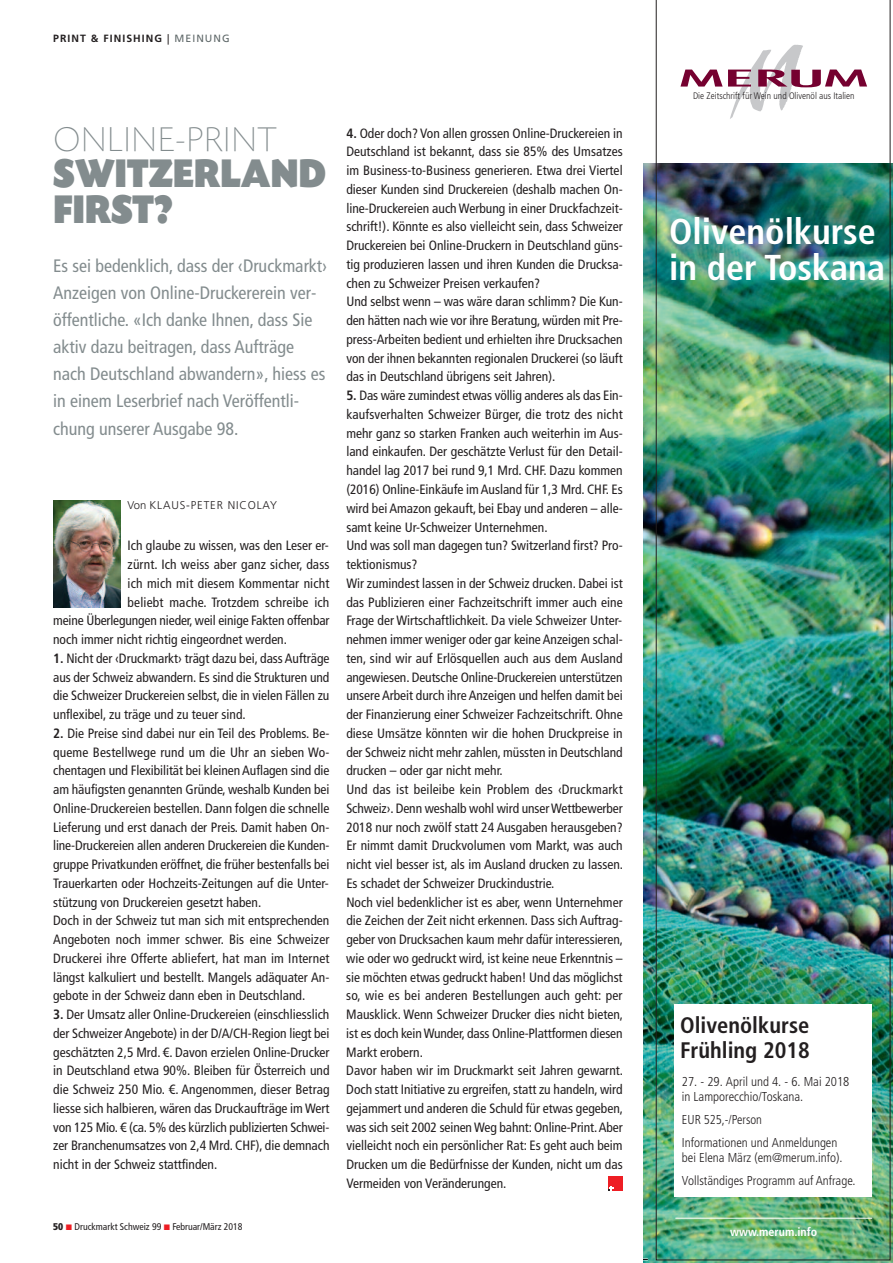
<style>
.page{position:relative;width:893px;height:1263px;background:#fff}
.page>*{position:absolute;margin:0;border:0;box-sizing:border-box;transform-origin:0 0}
.t1{font:42px/36px "Today SB Ultra";letter-spacing:-.01em;color:#838c8e;scale:.9 1}
.t2{font:700 condensed 36px/36px "Frutiger";color:#fff}
.t3{font:300 expanded 36px "Today SB";color:#838c8e}
.t4{font:700 condensed 22.5px/25.5px "Frutiger";color:#231f20}
.t5{font:condensed 18px/27px "Frutiger LT Std";color:#838c8e}
.t6{font:condensed 13.5px/18.8px "Frutiger LT Std";color:#231f20}
.t7{font:300 condensed 12.9px/15.5px "Frutiger";color:#231f20}
.t8{font:700 condensed 12px "Frutiger";color:#fff}
.t9{font:300 11.25px "Frutiger LT Std";letter-spacing:.075em;color:#231f20}
.t10{font:700 10.5px "Frutiger LT Std";letter-spacing:.1em;color:#231f20}
.t11{font:condensed 9.75px "Frutiger LT Std";color:#231f20}
.t12{font:300 condensed 9.45px "Frutiger";color:#231f20}
.s1{font-weight:400}
.s2{font-weight:400;color:#60696a}
.s3{font-weight:700}
.s4{font-weight:900}
</style>
<div class="page">
<img style="left:643px;top:163px;width:250px;height:1100px">
<img style="left:656px;top:0;width:234px;height:1260px">
<svg style="left:890px;top:1258px;width:3px;height:5px"></svg>
<div style="left:609px;top:1177px;width:14px;height:14px;background:#ee1e24"></div>
<svg style="left:609px;top:1186px;width:4px;height:5px"></svg>
<img style="left:53px;top:500px;width:67px;height:107px">
<p class="t10" style="left:53px;top:34px;width:178px">PRINT &amp; FINISHING <span class="s1">|</span> <span class="s2">MEINUNG</span></p>
<h2 class="t3" style="left:53px;top:118px;width:226px">ONLINE-PRINT</h2>
<h1 class="t1" style="left:53px;top:155px;width:305px">SWITZERLAND<br>FIRST?</h1>
<p class="t5" style="left:53px;top:254px;width:276px">Es sei bedenklich, dass der ‹Druckmarkt› Anzeigen von Online-Druckererein ver&shy;öffentliche. «Ich danke Ihnen, dass Sie aktiv dazu beitragen, dass Aufträge nach Deutschland abwandern», hiess es in einem Leserbrief nach Veröffentli&shy;chung unserer Ausgabe 98.</p>
<p class="t9" style="left:128px;top:500px;width:151px">Von KLAUS-PETER NICOLAY</p>
<p class="t6" style="left:128px;top:537px;width:203px">Ich glaube zu wissen, was den Leser er-</p>
<p class="t6" style="left:128px;top:556px;width:203px">zürnt. Ich weiss aber ganz sicher, dass</p>
<p class="t6" style="left:128px;top:575px;width:203px">ich mich mit diesem Kommentar nicht</p>
<p class="t6" style="left:128px;top:593px;width:203px">beliebt mache. Trotzdem schreibe ich</p>
<p class="t6" style="left:53px;top:612px;width:278px">meine Überlegungen nieder, weil einige Fakten offenbar</p>
<p class="t6" style="left:53px;top:631px;width:235px">noch immer nicht richtig eingeordnet werden.</p>
<p class="t6" style="left:53px;top:650px;width:278px;text-align:justify"><span class="s3">1.</span> Nicht der ‹Druckmarkt› trägt dazu bei, dass Aufträge aus der Schweiz abwandern. Es sind die Strukturen und die Schweizer Druckereien selbst, die in vielen Fällen zu unflexibel, zu träge und zu teuer sind.</p>
<p class="t6" style="left:53px;top:725px;width:278px"><span class="s3">2.</span> Die Preise sind dabei nur ein Teil des Problems. Be&shy;queme Bestellwege rund um die Uhr an sieben Wo&shy;chentagen und Flexibilität bei kleinenAuflagen sind die am häufigsten genannten Gründe, weshalb Kunden bei Online-Druckereien bestellen. Dann folgen die schnelle Lieferung und erst danach der Preis. Damit haben On&shy;line-Druckereien allen anderen Druckereien die Kunden&shy;gruppe Privatkunden eröffnet, die früher bestenfalls bei Trauerkarten oder Hochzeits-Zeitungen auf die Unter&shy;stützung von Druckereien gesetzt haben.<br>Doch in der Schweiz tut man sich mit entsprechenden Angeboten noch immer schwer. Bis eine Schweizer Druckerei ihre Offerte abliefert, hat man im Internet längst kalkuliert und bestellt. Mangels adäquater An&shy;gebote in der Schweiz dann eben in Deutschland.</p>
<p class="t6" style="left:53px;top:1006px;width:278px;text-align:justify"><span class="s3">3.</span> Der Umsatz aller Online-Druckereien (einschliesslich der SchweizerAngebote) in der D/A/CH-Region liegt bei geschätzten 2,5 Mrd. €. Davon erzielen Online-Drucker in Deutschland etwa 90%. Bleiben für Österreich und die Schweiz 250 Mio. €. Angenommen, dieser Betrag liesse sich halbieren, wären das Druckaufträge imWert von 125 Mio. € (ca. 5% des kürzlich publizierten Schwei&shy;zer Branchenumsatzes von 2,4 Mrd. CHF), die demnach nicht in der Schweiz stattfinden.</p>
<p class="t11" style="left:53px;top:1222px;width:191px"><span class="s4">50</span> Druckmarkt Schweiz 99 Februar/März 2018</p>
<p class="t6" style="left:346px;top:125px;width:278px"><span class="s3">4.</span> Oder doch? Von allen grossen Online-Druckereien in Deutschland ist bekannt, dass sie 85% des Umsatzes im Business-to-Business generieren. Etwa drei Viertel dieser Kunden sind Druckereien (deshalb machen On&shy;line-Druckereien auch Werbung in einer Druckfachzeit&shy;schrift!). Könnte es also vielleicht sein, dass Schweizer Druckereien bei Online-Druckern in Deutschland güns&shy;tig produzieren lassen und ihren Kunden die Drucksa&shy;chen zu Schweizer Preisen verkaufen?<br>Und selbst wenn – was wäre daran schlimm? Die Kun&shy;den hätten nach wie vor ihre Beratung, würden mit Pre&shy;press-Arbeiten bedient und erhielten ihre Drucksachen von der ihnen bekannten regionalen Druckerei (so läuft das in Deutschland übrigens seit Jahren).</p>
<p class="t6" style="left:346px;top:387px;width:278px"><span class="s3">5.</span> Das wäre zumindest etwas völlig anderes als das Ein&shy;kaufsverhalten Schweizer Bürger, die trotz des nicht mehr ganz so starken Franken auch weiterhin im Aus&shy;land einkaufen. Der geschätzte Verlust für den Detail&shy;handel lag 2017 bei rund 9,1 Mrd. CHF. Dazu kommen (2016) Online-Einkäufe im Ausland für 1,3 Mrd. CHF. Es wird bei Amazon gekauft, bei Ebay und anderen – alle&shy;samt keine Ur-Schweizer Unternehmen.<br>Und was soll man dagegen tun? Switzerland first? Pro&shy;tektionismus?<br>Wir zumindest lassen in der Schweiz drucken. Dabei ist das Publizieren einer Fachzeitschrift immer auch eine Frage der Wirtschaftlichkeit. Da viele Schweizer Unter&shy;nehmen immer weniger oder gar keine Anzeigen schal&shy;ten, sind wir auf Erlösquellen auch aus dem Ausland angewiesen. Deutsche Online-Druckereien unterstützen unsere Arbeit durch ihre Anzeigen und helfen damit bei der Finanzierung einer Schweizer Fachzeitschrift. Ohne diese Umsätze könnten wir die hohen Druckpreise in der Schweiz nicht mehr zahlen, müssten in Deutschland drucken – oder gar nicht mehr.<br>Und das ist beileibe kein Problem des ‹Druckmarkt Schweiz›. Denn weshalb wohl wird unserWettbewerber 2018 nur noch zwölf statt 24 Ausgaben herausgeben?<br>Er nimmt damit Druckvolumen vom Markt, was auch nicht viel besser ist, als im Ausland drucken zu lassen.<br>Es schadet der Schweizer Druckindustrie.<br>Noch viel bedenklicher ist es aber, wenn Unternehmer die Zeichen der Zeit nicht erkennen. Dass sich Auftrag&shy;geber von Drucksachen kaum mehr dafür interessieren, wie oder wo gedruckt wird, ist keine neue Erkenntnis – sie möchten etwas gedruckt haben! Und das möglichst so, wie es bei anderen Bestellungen auch geht: per Mausklick. Wenn Schweizer Drucker dies nicht bieten, ist es doch keinWunder, dass Online-Plattformen diesen Markt erobern.<br>Davor haben wir im Druckmarkt seit Jahren gewarnt.<br>Doch statt Initiative zu ergreifen, statt zu handeln, wird gejammert und anderen die Schuld für etwas gegeben, was sich seit 2002 seinenWeg bahnt: Online-Print.Aber vielleicht noch ein persönlicher Rat: Es geht auch beim Drucken um die Bedürfnisse der Kunden, nicht um das Vermeiden von Veränderungen.</p>
<p class="t12" style="left:693px;top:92px;width:163px">Die Zeitschrift für Wein und Olivenöl aus Italien</p>
<h2 class="t2" style="left:669px;top:217px;width:217px">Olivenölkurse in der Toskana</h2>
<h3 class="t4" style="left:680px;top:1014px;width:131px">Olivenölkurse<br>Frühling 2018</h3>
<p class="t7" style="left:682px;top:1075px;width:169px">27. - 29. April und 4. - 6. Mai 2018 in Lamporecchio/Toskana.</p>
<p class="t7" style="left:682px;top:1110px;width:157px;line-height:22.5px">EUR 525,-/Person<br>Informationen und Anmeldungen</p>
<p class="t7" style="left:682px;top:1147px;width:175px;line-height:23px">bei Elena März (em@merum.info).<br>Vollständiges Programm auf Anfrage.</p>
<p class="t8" style="left:730px;top:1227px;width:88px">www.merum.info</p>
</div>
